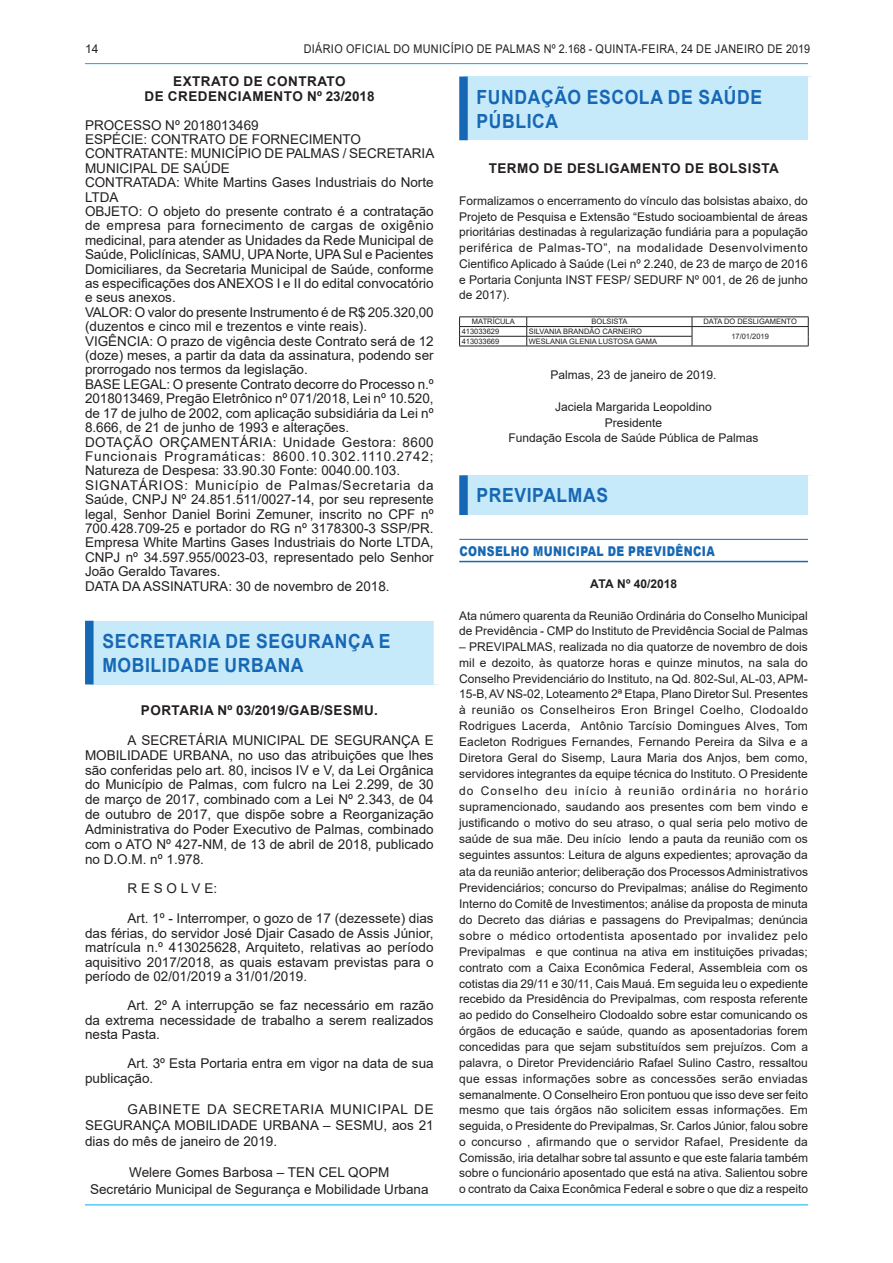
<style>
.page{position:relative;width:893px;height:1263px;background:#fff}
.page>*{position:absolute;margin:0;border:0;box-sizing:border-box;transform-origin:0 0}
.t1{font:700 19.5px/24px "Arial";letter-spacing:.035em;color:#1768b4;scale:.9 1}
.t2{font:13.5px/14.4px "Arial";color:#231f20}
.t3{font:700 13.5px/14.4px "Arial";letter-spacing:.035em;color:#231f20;text-align:center}
.t4{font:900 13.5px "Arial";letter-spacing:.035em;color:#1768b4;scale:.8 1}
.t5{font:12px/15.9px "Arial";color:#231f20;text-align:justify}
.t6{font:12px "Arial";letter-spacing:.035em;color:#231f20;scale:.9 1}
.t7{font:700 12px "Arial";color:#231f20}
.t8{font:12px "Arial";color:#231f20;scale:.9 1}
.t9{font:7.5px "Arial";color:#231f20}
</style>
<div class="page">
<hr style="left:85px;top:63px;width:723px;height:1px;background:#00aeef">
<hr style="left:85px;top:1204px;width:723px;height:1px;background:#00aeef">
<div style="left:89px;top:621px;width:349px;height:63px;background:#c6eafa"></div>
<div style="left:85px;top:621px;width:9px;height:63px;background:#1768b4"></div>
<div style="left:434px;top:621px;width:8px;height:63px;background:#fff"></div>
<hr style="left:459px;top:539px;width:349px;height:1px;background:#1768b4">
<hr style="left:459px;top:561px;width:349px;height:1px;background:#1768b4">
<div style="left:463px;top:77px;width:349px;height:63px;background:#c6eafa"></div>
<div style="left:459px;top:77px;width:9px;height:63px;background:#1768b4"></div>
<div style="left:808px;top:77px;width:8px;height:63px;background:#fff"></div>
<hr style="left:459px;top:316px;width:68px;height:1px;background:#231f20">
<hr style="left:527px;top:316px;width:165px;height:1px;background:#231f20">
<hr style="left:692px;top:316px;width:117px;height:1px;background:#231f20">
<hr style="left:459px;top:326px;width:68px;height:1px;background:#231f20">
<hr style="left:527px;top:326px;width:165px;height:1px;background:#231f20">
<hr style="left:692px;top:326px;width:117px;height:1px;background:#231f20">
<hr style="left:459px;top:336px;width:68px;height:1px;background:#231f20">
<svg style="left:459px;top:317px;width:1px;height:29px"></svg>
<hr style="left:527px;top:336px;width:165px;height:1px;background:#231f20">
<svg style="left:526px;top:317px;width:1px;height:29px"></svg>
<svg style="left:692px;top:317px;width:1px;height:29px"></svg>
<svg style="left:808px;top:317px;width:1px;height:29px"></svg>
<hr style="left:459px;top:346px;width:68px;height:1px;background:#231f20">
<hr style="left:527px;top:346px;width:165px;height:1px;background:#231f20">
<hr style="left:692px;top:346px;width:117px;height:1px;background:#231f20">
<div style="left:463px;top:475px;width:349px;height:40px;background:#c6eafa"></div>
<div style="left:459px;top:475px;width:9px;height:40px;background:#1768b4"></div>
<div style="left:808px;top:475px;width:8px;height:40px;background:#fff"></div>
<p class="t5" style="left:85px;top:40px;width:15px">14</p>
<p class="t6" style="left:304px;top:40px;width:481px">diário oficial DO MUNI CÍPIO DE PALMAS nº 2.168 - QUinTA-feira, 24 de JANEIRO</p>
<p class="t8" style="left:767px;top:40px;width:49px">de 2019</p>
<p class="t3" style="left:144px;top:75px;width:232px">EXTRATO DE CON TRATO<br>DE CREDENCIAMENTO Nº 23/2018</p>
<p class="t2" style="left:85px;top:118px;width:177px">PROCESSO Nº 2018013469<br>ESPÉCIE : CONTRATO DE FORNE</p>
<h1 class="t1" style="left:477px;top:85px;width:87px">FUNDAÇÃO</h1>
<h1 class="t1" style="left:587px;top:85px;width:196px">ESCOLA DE SAÚDE</h1>
<h1 class="t1" style="left:477px;top:109px;width:92px">PÚBLICA</h1>
<p class="t3" style="left:489px;top:161px;width:292px">TERMO DE DESLIGAMENTO DE BOLSISTA</p>
<p class="t5" style="left:459px;top:193px;width:350px">Formalizamos o encerramento do vínculo das bolsistas abaixo, do Projeto de Pesquisa e Extensão “Estudo socioambiental de áreas prioritárias destinadas à regularização fundiária para a população periférica de Palmas-TO”, na modalidade Desenvolvimento Cientifico Aplicado à Saúde (Lei nº 2.240, de 23 de março de 2016 e Portaria Conjunta INST FESP/ SEDURF Nº 001, de 26 de junho de 2017).</p>
<p class="t9" style="left:472px;top:317px;width:44px">MATRÍCULA</p>
<p class="t9" style="left:591px;top:317px;width:38px">BOLSI STA</p>
<p class="t9" style="left:703px;top:317px;width:94px">DATA DO DESLI GAMENTO</p>
<p class="t9" style="left:462px;top:326px;width:39px">413033629</p>
<p class="t9" style="left:529px;top:326px;width:115px">SILVANIA BRANDÃO CARNEIRO</p>
<p class="t9" style="left:731px;top:331px;width:39px">17/01/2019</p>
<p class="t9" style="left:462px;top:336px;width:39px">413033669</p>
<p class="t9" style="left:529px;top:336px;width:130px">WESLANIA GLENIA LUSTOSA GAMA</p>
<p class="t5" style="left:550px;top:367px;width:168px">Palmas, 23 de janeiro de 2019.</p>
<p class="t5" style="left:508px;top:399px;width:252px;text-align:center">Jaciela Margarida Leopoldino<br>Presidente<br>Fundação Escola de Saúde Pública de Palmas</p>
<p class="t2" style="left:85px;top:132px;width:351px;text-indent:214px">CI MENTO CONTRATANTE: MUNI CÍPIO DE PALMAS / SECRETARIA MUNICI PAL DE SAÚDE<br>CONTRATADA: White Martins Gases I ndustriais do Norte LTDA<br>OBJETO: O objeto do presente contrato é a contratação de empresa para fornecimento de cargas de oxigênio medicinal, para atender as Unidades da Rede Municipal de Saúde, Policlínicas, SAMU, UPA Norte, UPA Sul e Pacientes Domiciliares, da Secretaria Municipal de Saúde, conforme as especificações dos ANEXOS I e II do edital convocatório e seus anexos.<br>VALOR: O valor do presente I nstrumento é de R$ 205.320,00 (duzentos e cinco mil e trezentos e vinte reais).<br>VIGÊNCIA: O prazo de vigência deste Contrato será de 12 (doze) meses, a partir da data da assinatura, podendo ser prorrogado nos termos da legislação.<br>BASE LEGAL: O presente Contrato decorre do Processo n.º 2018013469, Pregão Eletrônico nº 071/2018, Lei nº 10.520, de 17 de julho de 2002, com aplicação subsidiária da Lei nº 8.666, de 21 de junho de 1993 e alterações.<br>DOTAÇÃO ORÇAMENTÁRIA: Unidade Gestora: 8600<br>Funcionais Programáticas: 8600.10.302.1110.2742; Natureza de Despesa: 33.90.30 Fonte: 0040.00.103.<br>SI GNATÁRIO</p>
<p class="t2" style="left:85px;top:478px;width:350px;text-indent:90px">S: Município de Palmas/Secretaria da Saúde, CN PJ Nº 24.851.511/0027-14, por seu represente legal, Senhor Daniel Borini Zemuner, inscrito no CPF nº 700.428.709-25 e portador do RG nº 3178300-3 SSP/PR.<br>Empresa White Martins Gases I ndustriais do Norte LTDA, CN PJ nº 34.597.955/0023-03, representado pelo Senhor João Geraldo Tavares.<br>DATA DA ASSINATURA: 30 de novembro de 2018.</p>
<h1 class="t1" style="left:477px;top:484px;width:146px">PREVIPALMAS</h1>
<p class="t4" style="left:459px;top:541px;width:321px">CONSELHO MUNICIPAL DE PREVIDÊNCIA</p>
<p class="t7" style="left:590px;top:575px;width:88px">ATA N º 40/2018</p>
<p class="t5" style="left:459px;top:607px;width:350px">Ata número quarenta da Reunião Ordinária do Conselho Municipal de Previdência - CMP do Instituto de Previdência Social de Palmas</p>
<p class="t5" style="left:459px;top:639px;width:350px">– PREVI PALMAS, realizada no dia quatorze de novembro de dois mil e dezoito, às quatorze horas e quinze minutos, na sala do Conselho Previdenciário do I nstituto, na Qd. 802-Sul, AL-03, APM-15-B, AV N S-02, Loteamento 2ª Etapa, Plano Diretor Sul. Presentes à reunião os Conselheiros Eron Bringel Coelho, Clodoaldo Rodrigues Lacerda, Antônio Tarcísio Domingues Alves, Tom Eacleton Rodrigues Fernandes, Fernando Pereira da Silva e a Diretora Geral do Sisemp, Laura Maria dos Anjos, bem como, servidores integrantes da equipe técnica do I nstituto. O Presidente do Conselho deu início à reunião ordinária no horário supramencionado, saudando aos presentes com bem vindo e justificando o motivo do seu atraso, o qual seria pelo motivo de saúde de sua mãe. Deu início lendo a pauta da reunião com os seguintes assuntos: Leitura de alguns expedientes; aprovação da ata da reunião anterior; deliberação dos Processos Administrativos Previdenciários; concurso do Previpalmas; análise do Regimento Interno do Comitê de Investimentos; análise da proposta de minuta do Decreto das diárias e passagens do Previpalmas; denúncia sobre o médico ortodentista aposentado por invalidez pelo Previpalmas e que continua na ativa em instituições privadas; contrato com a Caixa Econômica Federal, Assembleia com os cotistas dia 29/11 e 30/11, Cais Mauá. Em seguida leu o expediente recebido da Presidência do Previpalmas, com resposta referente ao pedido do Conselheiro Clodoaldo sobre estar comunicando os órgãos de educação e saúde, quando as aposentadorias forem concedidas para que sejam substituídos sem prejuízos. Com a palavra, o Diretor Previdenciário Rafael Sulino Castro, ressaltou que essas informações sobre as concessões serão enviadas semanalmente. O Conselheiro Eron pontuou que isso deve ser feito mesmo que tais órgãos não solicitem essas informações. Em seguida, o Presidente do Previpalmas, Sr. Carlos Júnior, falou sobre o concurso , afirmando que o servidor Rafael, Presidente da Comissão, iria detalhar sobre tal assunto e que este falaria também sobre o funcionário aposentado que está na ativa. Salientou sobre o contrato da Caixa Econômica Federal e sobre o que diz a respeito</p>
<h1 class="t1" style="left:102px;top:629px;width:322px">SECRETARIA DE SEGURANÇA E<br>MOBILIDADE URBANA</h1>
<p class="t3" style="left:141px;top:703px;width:31px">PORTA</p>
<p class="t3" style="left:190px;top:703px;width:190px">RIA Nº 03/2019/GAB/SESMU.</p>
<p class="t2" style="left:85px;top:733px;width:350px;line-height:14.9px;text-indent:43px">A SECRETÁRIA MUNICI PAL DE SEGURANÇA E MOBI LIDADE URBANA, no uso das atribuições que lhes são conferidas pelo art. 80, incisos IV e V, da Lei Orgânica do Município de Palmas, com fulcro na Lei 2.299, de 30 de março de 2017, combinado com a Lei Nº 2.343, de 04 de outubro de 2017, que dispõe sobre a Reorganização Administrativa do Poder Executivo de Palmas, combinado com o ATO Nº 427-N M, de 13 de abril de 2018, publicado no D.O.M. nº 1.978.</p>
<p class="t2" style="left:128px;top:881px;width:91px">R E S O L V E:</p>
<p class="t2" style="left:85px;top:911px;width:350px;text-align:justify;text-indent:43px">Art. 1º - I nterromper, o gozo de 17 (dezessete) dias das férias, do servidor José Djair Casado de Assis Júnior, matrícula n.º 413025628, Arquiteto, relativas ao período aquisitivo 2017/2018, as quais estavam previstas para o período de 02/01/2019 a 31/01/2019.</p>
<p class="t2" style="left:85px;top:998px;width:350px;text-align:justify;text-indent:43px">Art. 2º A interrupção se faz necessário em razão da extrema necessidade de trabalho a serem realizados nesta Pasta.</p>
<p class="t2" style="left:85px;top:1056px;width:350px;text-indent:43px">Art. 3º Esta Portaria entra em vigor na data de sua publicação.</p>
<p class="t2" style="left:128px;top:1102px;width:39px">GABINE</p>
<p class="t2" style="left:85px;top:1102px;width:350px;line-height:15.8px;text-indent:97px">TE DA SECRETARIA MUNI CI PAL DE<br>SEGURANÇA MOBI LIDADE URBANA – SESMU, aos 21 dias do mês de janeiro de 2019.</p>
<p class="t2" style="left:90px;top:1164px;width:340px;line-height:16px;text-align:center">Welere Gomes Barbosa – TEN CEL QOPM<br>Secretário Municipal de Segurança e Mobilidade Urbana</p>
</div>
